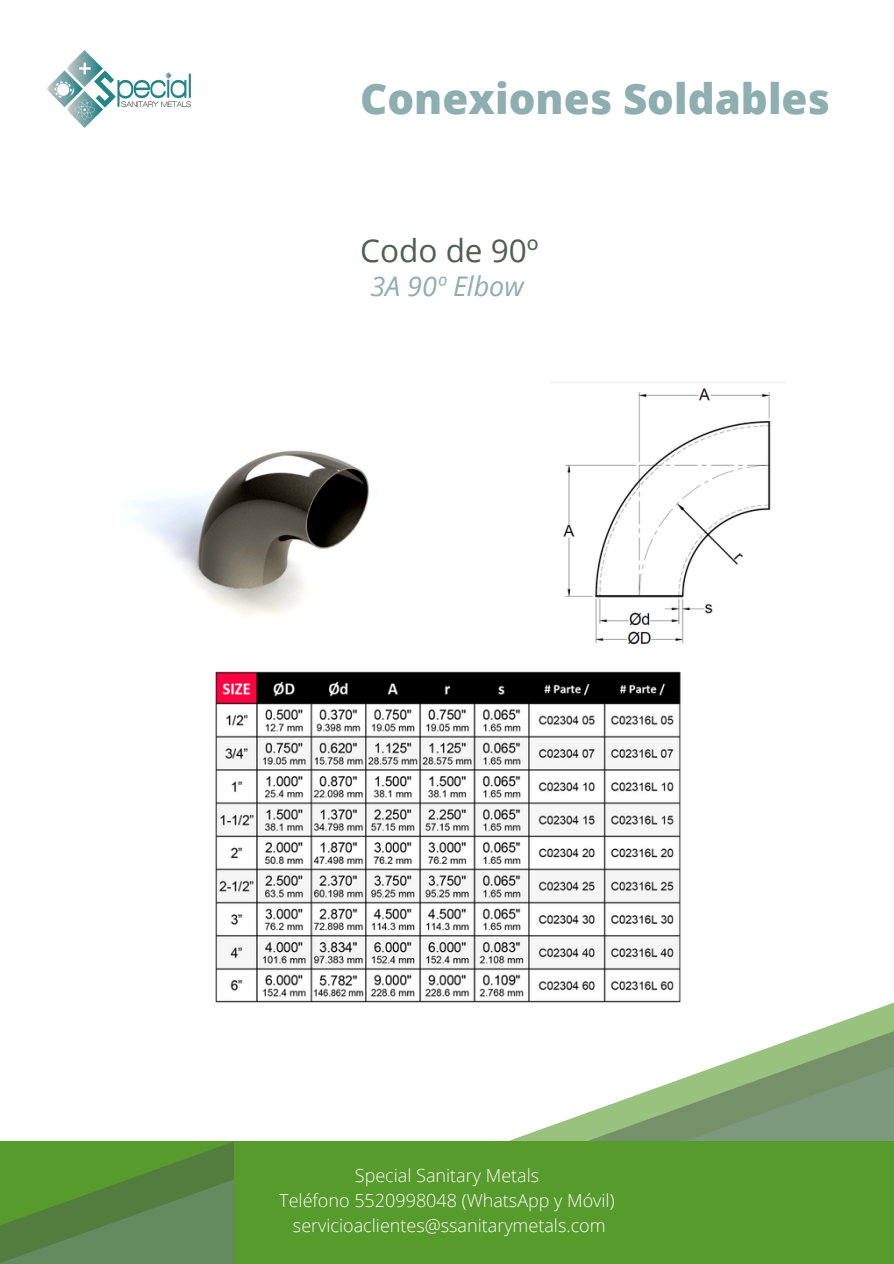
<style>
.page{position:relative;width:894px;height:1264px;background:#fff}
.page>*{position:absolute;margin:0;border:0;box-sizing:border-box;transform-origin:0 0}
.t1{font:800 42px "Open Sans";color:#8eaeb0}
.t2{font:31.5px "Open Sans";color:#4f5f54}
.t3{font:italic 27px "Open Sans";color:#8eaeb0}
.t4{font:300 18px "Open Sans";color:#fff}
</style>
<div class="page">
<svg style="left:509px;top:1003px;width:384px;height:138px"></svg>
<svg style="left:588px;top:1027px;width:305px;height:114px"></svg>
<svg style="left:589px;top:1065px;width:304px;height:76px;background:#91ac88"></svg>
<div style="left:0;top:1141px;width:893px;height:122px;background:#579b2c"></div>
<img style="left:47px;top:51px;width:144px;height:76px">
<svg style="left:0;top:1141px;width:234px;height:122px"></svg>
<img style="left:550px;top:382px;width:235px;height:263px">
<img style="left:127px;top:450px;width:243px;height:166px">
<img style="left:214px;top:671px;width:470px;height:337px">
<p class="t1" style="left:360px;top:69px;width:471px">Conexiones Soldables</p>
<p class="t2" style="left:360px;top:228px;width:180px">Codo de 90º</p>
<p class="t3" style="left:370px;top:267px;width:155px">3A 90º Elbow</p>
<p class="t4" style="left:355px;top:1163px;width:186px">Special Sanitary Metals</p>
<p class="t4" style="left:279px;top:1187px;width:336px">Teléfono 5520998048 (WhatsApp y Móvil)</p>
<p class="t4" style="left:293px;top:1212px;width:314px">servicioaclientes@ssanitarymetals.com</p>
</div>
